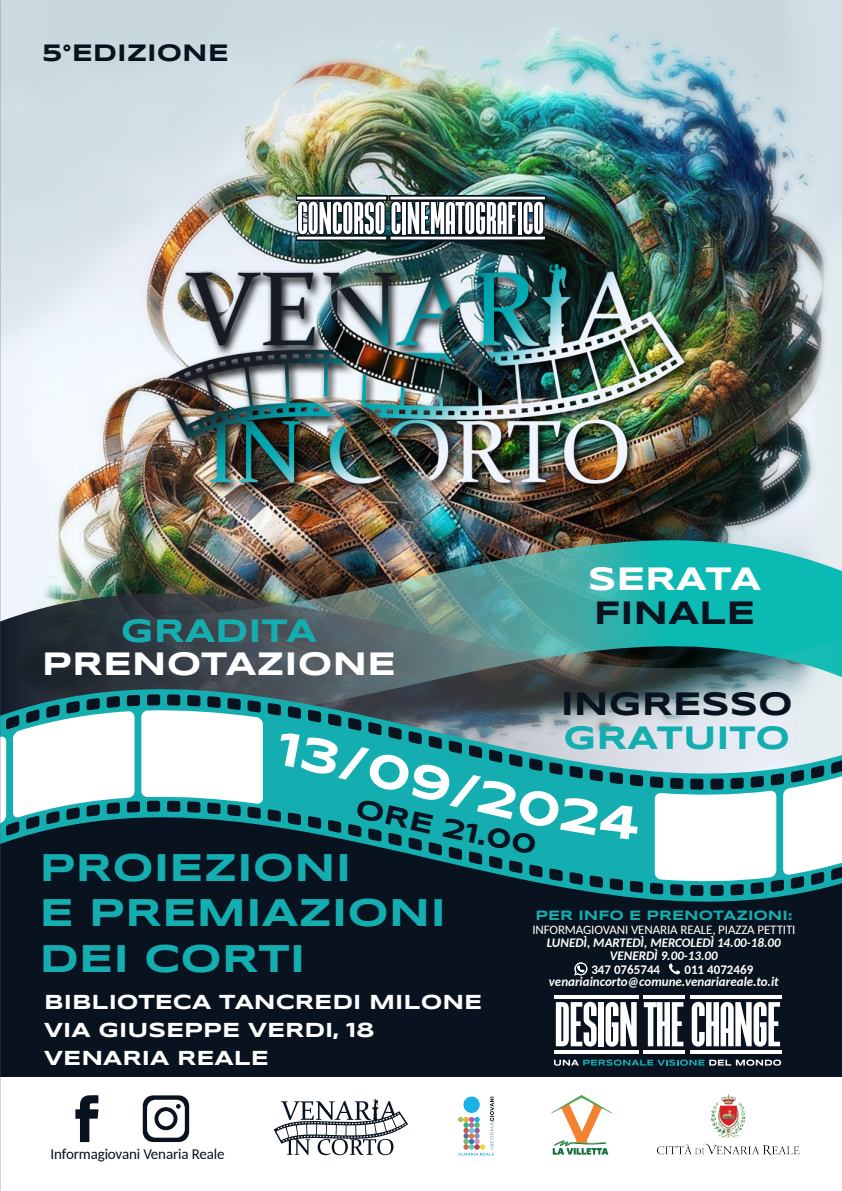
<style>
.page{position:relative;width:842px;height:1191px;background:#fff}
.page>*{position:absolute;margin:0;border:0;box-sizing:border-box;transform-origin:0 0}
.t1{font:700 40px/45.7px "Syncopate";color:#15aeb0}
.t2{font:700 33.5px "Syncopate";color:#fff}
.t3{font:700 33.5px "Syncopate";color:#15aeb0}
.t4{font:700 33.5px "Syncopate";color:#09121f}
.t5{font:700 24.6px "Syncopate";color:#09121f}
.t6{font:700 21px/28px "Syncopate";color:#fff}
.t7{font:15px "Carlito";letter-spacing:-.01em;color:#09121f}
.t8{font:700 14px "Syncopate";color:#15aeb0}
.t9{font:italic 700 13px/13px "Carlito";color:#fff;text-align:center}
.t10{font:13px "Carlito";letter-spacing:-.01em;color:#fff}
.t11{font:700 13px "Carlito";color:#fff}
</style>
<div class="page">
<img style="left:0;top:0;width:841px;height:540px">
<div style="left:296px;top:195px;width:91px;height:6px;background:#545a63"></div>
<svg style="left:296px;top:235px;width:91px;height:5px"></svg>
<div style="left:389px;top:195px;width:157px;height:6px;background:#545a63"></div>
<div style="left:389px;top:235px;width:157px;height:5px;background:#70757c"></div>
<svg style="left:297px;top:197px;width:248px;height:42px"></svg>
<img style="left:0;top:540px;width:841px;height:45px">
<div style="left:0;top:1005px;width:841px;height:72px;background:#09121f"></div>
<svg style="left:0;top:585px;width:841px;height:420px;background:#2d4e55"></svg>
<svg style="left:0;top:736px;width:6px;height:103px"></svg>
<svg style="left:13px;top:711px;width:122px;height:107px"></svg>
<svg style="left:141px;top:709px;width:122px;height:95px"></svg>
<svg style="left:655px;top:790px;width:121px;height:92px"></svg>
<svg style="left:783px;top:754px;width:58px;height:121px"></svg>
<svg style="left:556px;top:1001px;width:41px;height:45px"></svg>
<div style="left:598px;top:1002px;width:6px;height:44px;background:#fff"></div>
<svg style="left:605px;top:1002px;width:32px;height:44px"></svg>
<hr style="left:554px;top:1050px;width:84px;height:3px;background:#fff">
<svg style="left:554px;top:994px;width:84px;height:4px"></svg>
<svg style="left:644px;top:994px;width:41px;height:4px"></svg>
<hr style="left:644px;top:1050px;width:41px;height:3px;background:#fff">
<svg style="left:644px;top:1002px;width:39px;height:44px"></svg>
<hr style="left:690px;top:1050px;width:91px;height:3px;background:#fff">
<svg style="left:690px;top:994px;width:91px;height:4px"></svg>
<svg style="left:692px;top:1001px;width:88px;height:45px"></svg>
<svg style="left:554px;top:1059px;width:227px;height:6px"></svg>
<svg style="left:573px;top:962px;width:15px;height:13px"></svg>
<svg style="left:669px;top:963px;width:11px;height:11px"></svg>
<img style="left:458px;top:1096px;width:36px;height:60px">
<svg style="left:551px;top:1095px;width:61px;height:59px"></svg>
<svg style="left:75px;top:1095px;width:23px;height:47px"></svg>
<svg style="left:143px;top:1095px;width:46px;height:47px"></svg>
<svg style="left:274px;top:1099px;width:134px;height:56px"></svg>
<img style="left:657px;top:1094px;width:143px;height:62px">
<hr style="left:841px;top:0;width:1px;height:1191px;background:#585b5b">
<svg style="left:276px;top:731px;width:364px;height:124px;background:#259fa3"></svg>
<h3 class="t5" style="left:43px;top:38px;width:188px">5°EDIZIONE</h3>
<h2 class="t3" style="left:121px;top:610px;width:198px">GRADITA</h2>
<h2 class="t2" style="left:42px;top:643px;width:356px">PRENOTAZIONE</h2>
<h1 class="t1" style="left:39px;top:843px;width:408px">PROIEZIONI<br>E PREMIAZIONI<br>DEI CORTI</h1>
<h3 class="t6" style="left:44px;top:987px;width:439px">BIBLIOTECA TANCREDI MILONE<br>VIA GIUSEPPE VERDI, 18<br>VENARIA REALE</h3>
<p class="t7" style="left:51px;top:1144px;width:175px">Informagiovani Venaria Reale</p>
<h2 class="t2" style="left:588px;top:558px;width:175px">SERATA</h2>
<h2 class="t4" style="left:594px;top:591px;width:163px">FINALE</h2>
<h2 class="t4" style="left:561px;top:683px;width:234px">INGRESSO</h2>
<h2 class="t3" style="left:564px;top:716px;width:228px">GRATUITO</h2>
<p class="t8" style="left:535px;top:907px;width:258px">PER INFO E PRENOTAZIONI:</p>
<p class="t10" style="left:532px;top:921px;width:265px">INFORMAGIOVANI VENARIA REALE, PIAZZA PETTITI</p>
<p class="t9" style="left:547px;top:935px;width:235px">LUNEDÌ, MARTEDÌ, MERCOLEDÌ 14.00-18.00<br>VENERDÌ 9.00-13.00</p>
<p class="t11" style="left:591px;top:960px;width:70px">347 0765744</p>
<p class="t11" style="left:684px;top:960px;width:70px">011 4072469</p>
<p class="t9" style="left:549px;top:974px;width:231px">venariaincorto@comune.venariareale.to.it</p>
</div>
